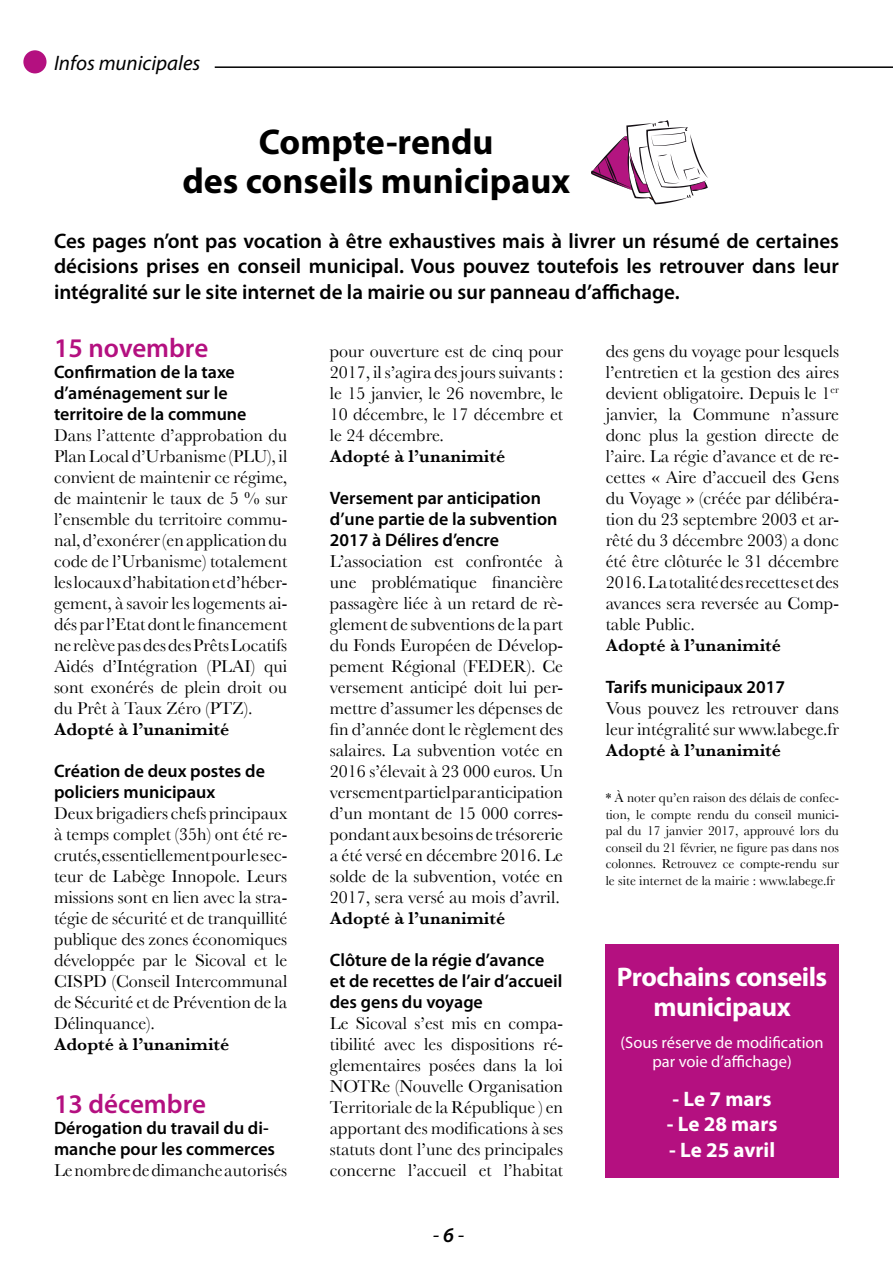
<style>
.page{position:relative;width:893px;height:1263px;background:#fff}
.page>*{position:absolute;margin:0;border:0;box-sizing:border-box;transform-origin:0 0}
.t1{font:700 36px/39px "Myriad Pro";color:#000;text-align:center}
.t2{font:700 27px/30px "Myriad Pro";letter-spacing:-.02em;color:#fff;text-align:center}
.t3{font:600 27px "Myriad Pro";color:#b41080}
.t4{font:600 21px/25.2px "Myriad Pro";color:#000;text-align:justify}
.t5{font:700 21px "Myriad Pro";color:#fff}
.t6{font:italic 21px "Myriad Pro";color:#000}
.t7{font:18px/21px "Baskerville";color:#000;text-align:justify}
.t8{font:600 18px/21px "Myriad Pro";color:#000}
.t9{font:600 18px "Baskerville";color:#000}
.t10{font:16.5px/19.5px "Myriad Pro";color:#fff;text-align:center}
.t11{font:13.5px/16.5px "Baskerville";color:#000;text-align:justify}
.s1{font-weight:600}
</style>
<div class="page">
<div style="left:23px;top:50px;width:24px;height:23px;background:#b41080;border-radius:50%"></div>
<hr style="left:215px;top:66px;width:678px;height:2px;background:#000">
<svg style="left:591px;top:120px;width:117px;height:84px"></svg>
<div style="left:605px;top:944px;width:234px;height:234px;background:#b41080"></div>
<p class="t6" style="left:54px;top:50px;width:148px">Infos municipales</p>
<h1 class="t1" style="left:182px;top:121px;width:389px">Compte-rendu<br>des conseils municipaux</h1>
<p class="t4" style="left:54px;top:228px;width:786px">Ces pages n’ont pas vocation à être exhaustives mais à livrer un résumé de certaines décisions prises en conseil municipal. Vous pouvez toutefois les retrouver dans leur intégralité sur le site internet de la mairie ou sur panneau d’affichage.</p>
<h2 class="t3" style="left:54px;top:331px;width:156px">15 novembre</h2>
<p class="t8" style="left:54px;top:361px;width:194px">Confirmation de la taxe d’aménagement sur le territoire de la commune</p>
<p class="t7" style="left:54px;top:425px;width:235px">Dans l’attente d’approbation du Plan Local d’Urbanisme (PLU), il convient de maintenir ce régime, de maintenir le taux de 5 % sur l’ensemble du territoire commu&shy;nal, d’exonérer (en application du code de l’Urbanisme) totalement les locaux d’habitation et d’héber&shy;gement, à savoir les logements ai&shy;dés par l’Etat dont le financement ne relève pas des des Prêts Locatifs Aidés d’Intégration (PLAI) qui sont exonérés de plein droit ou du Prêt à Taux Zéro (PTZ).</p>
<p class="t9" style="left:54px;top:719px;width:177px">Adopté à l’unanimité</p>
<p class="t8" style="left:54px;top:760px;width:212px">Création de deux postes de policiers municipaux</p>
<p class="t7" style="left:54px;top:803px;width:235px">Deux brigadiers chefs principaux à temps complet (35h) ont été re&shy;crutés, essentiellement pour le sec&shy;teur de Labège Innopole. Leurs missions sont en lien avec la stra&shy;tégie de sécurité et de tranquillité publique des zones économiques développée par le Sicoval et le CISPD (Conseil Intercommunal de Sécurité et de Prévention de la Délinquance).</p>
<p class="t9" style="left:54px;top:1034px;width:177px">Adopté à l’unanimité</p>
<h2 class="t3" style="left:54px;top:1087px;width:153px">13 décembre</h2>
<p class="t8" style="left:54px;top:1117px;width:223px">Dérogation du travail du di&shy;manche pour les commerces</p>
<p class="t7" style="left:54px;top:1160px;width:235px">Le nombre de dimanche autorisés</p>
<p class="t7" style="left:330px;top:341px;width:235px">pour ouverture est de cinq pour 2017, il s’agira des jours suivants : le 15 janvier, le 26 novembre, le 10 décembre, le 17 décembre et le 24 décembre.</p>
<p class="t9" style="left:330px;top:446px;width:177px">Adopté à l’unanimité</p>
<p class="t8" style="left:330px;top:487px;width:229px">Versement par anticipation d’une partie de la subvention<br>2017 à Délires d’encre</p>
<p class="t7" style="left:330px;top:551px;width:235px">L’association est confrontée à une problématique financière passagère liée à un retard de rè&shy;glement de subventions de la part du Fonds Européen de Dévelop&shy;pement Régional (FEDER). Ce versement anticipé doit lui per&shy;mettre d’assumer les dépenses de fin d’année dont le règlement des salaires. La subvention votée en 2016 s’élevait à 23 000 euros. Un versement partiel par anticipation d’un montant de 15 000 corres&shy;pondant aux besoins de trésorerie a été versé en décembre 2016. Le solde de la subvention, votée en 2017, sera versé au mois d’avril.</p>
<p class="t9" style="left:330px;top:908px;width:177px">Adopté à l’unanimité</p>
<p class="t8" style="left:330px;top:949px;width:234px">Clôture de la régie d’avance et de recettes de l’air d’accueil des gens du voyage</p>
<p class="t7" style="left:330px;top:1013px;width:235px">Le Sicoval s’est mis en compa&shy;tibilité avec les dispositions ré&shy;glementaires posées dans la loi NOTRe (Nouvelle Organisation Territoriale de la République ) en apportant des modifications à ses statuts dont l’une des principales concerne l’accueil et l’habitat</p>
<p class="t6" style="left:433px;top:1222px;width:33px">- <span class="s1">6</span> -</p>
<p class="t7" style="left:606px;top:341px;width:235px">des gens du voyage pour lesquels l’entretien et la gestion des aires devient obligatoire. Depuis le 1<sup>er </sup>janvier, la Commune n’assure donc plus la gestion directe de l’aire. La régie d’avance et de re&shy;cettes « Aire d’accueil des Gens du Voyage » (créée par délibéra&shy;tion du 23 septembre 2003 et ar&shy;rêté du 3 décembre 2003) a donc été être clôturée le 31 décembre 2016. La totalité des recettes et des avances sera reversée au Comp&shy;table Public.</p>
<p class="t9" style="left:606px;top:635px;width:177px">Adopté à l’unanimité</p>
<p class="t8" style="left:606px;top:676px;width:181px">Tarifs municipaux 2017</p>
<p class="t7" style="left:606px;top:698px;width:235px">Vous pouvez les retrouver dans leur intégralité sur www.labege.fr</p>
<p class="t9" style="left:606px;top:740px;width:177px">Adopté à l’unanimité</p>
<p class="t11" style="left:606px;top:789px;width:235px">* À noter qu’en raison des délais de confec&shy;tion, le compte rendu du conseil munici&shy;pal du 17 janvier 2017, approuvé lors du conseil du 21 février, ne figure pas dans nos colonnes. Retrouvez ce compte-rendu sur le site internet de la mairie : www.labege.fr</p>
<h2 class="t2" style="left:617px;top:961px;width:212px">Prochains conseils municipaux</h2>
<p class="t10" style="left:620px;top:1032px;width:205px">(Sous réserve de modification par voie d’affichage)</p>
<p class="t5" style="left:673px;top:1085px;width:101px">- Le 7 mars</p>
<p class="t5" style="left:667px;top:1110px;width:112px">- Le 28 mars</p>
<p class="t5" style="left:669px;top:1136px;width:107px">- Le 25 avril</p>
</div>
